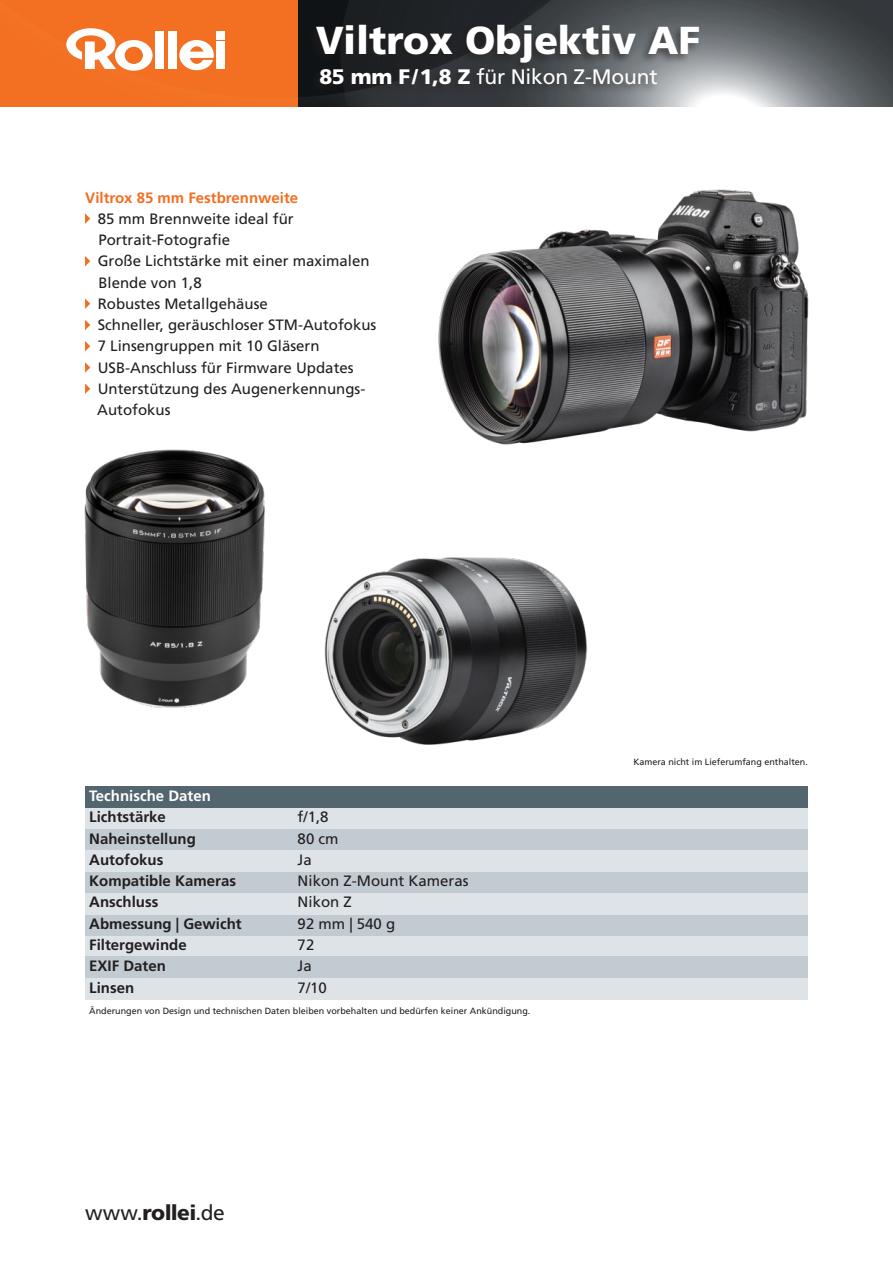
<style>
.page{position:relative;width:893px;height:1263px;background:#fff}
.page>*{position:absolute;margin:0;border:0;box-sizing:border-box;transform-origin:0 0}
.t1{font:900 39px "Frutiger LT";color:#fff}
.t2{font:21px "Frutiger LT";letter-spacing:-.01em;color:#fff}
.t3{font:21px "Frutiger LT";color:#231f20}
.t4{font:15px/21.3px "Frutiger LT";color:#231f20}
.t5{font:700 15px "Frutiger LT";color:#231f20}
.t6{font:700 15px "Frutiger LT";color:#f36e21}
._020_bold{font:700 15px "Frutiger LT";color:#fff}
.t7{font:9px "Frutiger LT";color:#231f20}
.s1{font-weight:900}
</style>
<div class="page">
<div style="left:85px;top:787px;width:723px;height:21px;background:#53656e"></div>
<div style="left:85px;top:935px;width:723px;height:22px;background:#dee3e7"></div>
<div style="left:85px;top:978px;width:723px;height:21px;background:#dee3e7"></div>
<div style="left:85px;top:914px;width:723px;height:21px;background:#c2cbd1"></div>
<div style="left:85px;top:957px;width:723px;height:21px;background:#c2cbd1"></div>
<div style="left:85px;top:893px;width:723px;height:21px;background:#dee3e7"></div>
<div style="left:85px;top:808px;width:723px;height:21px;background:#dee3e7"></div>
<div style="left:85px;top:829px;width:723px;height:21px;background:#c2cbd1"></div>
<div style="left:85px;top:872px;width:723px;height:21px;background:#c2cbd1"></div>
<div style="left:85px;top:850px;width:723px;height:22px;background:#dee3e7"></div>
<img style="left:298px;top:0;width:595px;height:106px">
<div style="left:0;top:0;width:298px;height:106px;background:#f36f21"></div>
<svg style="left:179px;top:40px;width:35px;height:30px"></svg>
<div style="left:155px;top:32px;width:9px;height:37px;background:#fff"></div>
<div style="left:168px;top:32px;width:8px;height:37px;background:#fff"></div>
<div style="left:216px;top:32px;width:9px;height:8px;background:#fff"></div>
<div style="left:216px;top:41px;width:9px;height:28px;background:#fff"></div>
<svg style="left:66px;top:28px;width:87px;height:43px"></svg>
<img style="left:438px;top:189px;width:371px;height:256px">
<img style="left:84px;top:449px;width:181px;height:259px">
<img style="left:263px;top:503px;width:394px;height:284px">
<svg style="left:85px;top:213px;width:5px;height:11px"></svg>
<svg style="left:85px;top:256px;width:5px;height:10px"></svg>
<svg style="left:85px;top:298px;width:5px;height:11px"></svg>
<svg style="left:85px;top:320px;width:5px;height:10px"></svg>
<svg style="left:85px;top:341px;width:5px;height:10px"></svg>
<svg style="left:85px;top:362px;width:5px;height:11px"></svg>
<svg style="left:85px;top:383px;width:5px;height:11px"></svg>
<div style="left:306px;top:22px;width:396px;height:74px;background:#231f20;opacity:.6"></div>
<p class="t1" style="left:316px;top:16px;width:386px">Viltrox Objektiv AF</p>
<p class="t2" style="left:319px;top:64px;width:340px"><span class="s1">85 mm F/1,8 Z</span> für Nikon Z-Mount</p>
<p class="t6" style="left:85px;top:189px;width:215px">Viltrox 85 mm Festbrennweite</p>
<p class="t4" style="left:98px;top:208px;width:197px">85 mm Brennweite ideal für<br>Portrait-Fotografie</p>
<p class="t4" style="left:98px;top:251px;width:273px">Große Lichtstärke mit einer maximalen<br>Blende von 1,8</p>
<p class="t4" style="left:98px;top:293px;width:172px">Robustes Metallgehäuse</p>
<p class="t4" style="left:98px;top:314px;width:280px">Schneller, geräuschloser STM-Autofokus</p>
<p class="t4" style="left:98px;top:336px;width:223px">7 Linsengruppen mit 10 Gläsern</p>
<p class="t4" style="left:98px;top:357px;width:257px">USB-Anschluss für Firmware Updates</p>
<p class="t4" style="left:97px;top:378px;width:270px">Unterstützung des Augenerkennungs-<br>Autofokus</p>
<p class="_020_bold" style="left:89px;top:787px;width:123px">Technische Daten</p>
<p class="t5" style="left:89px;top:808px;width:78px">Lichtstärke</p>
<p class="t4" style="left:298px;top:807px;width:32px">f/1,8</p>
<p class="t5" style="left:89px;top:830px;width:108px">Naheinstellung</p>
<p class="t4" style="left:298px;top:828px;width:42px">80 cm</p>
<p class="t5" style="left:89px;top:851px;width:76px">Autofokus</p>
<p class="t4" style="left:298px;top:849px;width:16px">Ja</p>
<p class="t5" style="left:89px;top:872px;width:148px">Kompatible Kameras</p>
<p class="t4" style="left:298px;top:870px;width:172px">Nikon Z-Mount Kameras</p>
<p class="t5" style="left:89px;top:893px;width:71px">Anschluss</p>
<p class="t4" style="left:298px;top:892px;width:56px">Nikon Z</p>
<p class="t5" style="left:89px;top:915px;width:154px">Abmessung | Gewicht</p>
<p class="t4" style="left:298px;top:913px;width:99px">92 mm | 540 g</p>
<p class="t5" style="left:89px;top:936px;width:99px">Filtergewinde</p>
<p class="t4" style="left:298px;top:934px;width:18px">72</p>
<p class="t5" style="left:89px;top:957px;width:78px">EXIF Daten</p>
<p class="t4" style="left:298px;top:955px;width:16px">Ja</p>
<p class="t5" style="left:89px;top:978px;width:47px">Linsen</p>
<p class="t4" style="left:298px;top:977px;width:31px">7/10</p>
<p class="t7" style="left:89px;top:1005px;width:443px">Änderungen von Design und technischen Daten bleiben vorbehalten und bedürfen keiner Ankündigung.</p>
<p class="t3" style="left:85px;top:1201px;width:141px">www.<span class="s1">rollei</span>.de</p>
<p class="t7" style="left:633px;top:757px;width:176px">Kamera nicht im Lieferumfang enthalten.</p>
</div>
